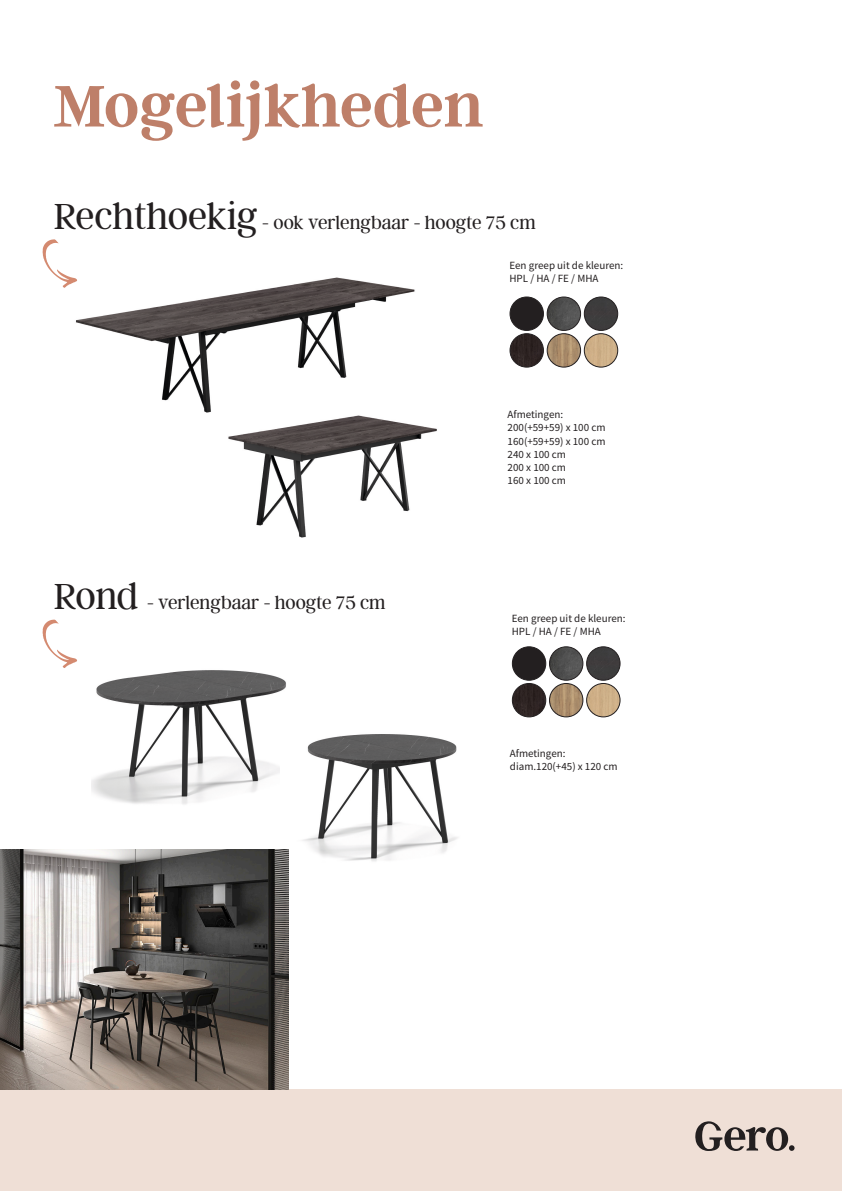
<style>
.page{position:relative;width:842px;height:1191px;background:#fff}
.page>*{position:absolute;margin:0;border:0;box-sizing:border-box;transform-origin:0 0}
.t1{font:600 65.4px "Argent CF";letter-spacing:-.005em;color:#be7f69}
.t2{font:300 20px "Argent CF";color:#231f20}
.t3{font:11px/13.2px "Source Sans Pro";color:#231f20}
.s1{font-size:40px}
</style>
<div class="page">
<img style="left:76px;top:277px;width:339px;height:136px">
<div style="left:0;top:1089px;width:842px;height:102px;background:#efdfd6"></div>
<svg style="left:695px;top:1121px;width:99px;height:30px"></svg>
<svg style="left:42px;top:239px;width:46px;height:63px"></svg>
<img style="left:547px;top:334px;width:34px;height:33px;border-radius:17px">
<div style="left:547px;top:334px;width:34px;height:33px;border:1px solid #231f20;border-radius:50%"></div>
<img style="left:510px;top:334px;width:33px;height:33px;border-radius:17px">
<div style="left:510px;top:334px;width:33px;height:33px;border:1px solid #231f20;border-radius:50%"></div>
<img style="left:547px;top:297px;width:34px;height:33px;border-radius:17px">
<div style="left:547px;top:297px;width:34px;height:33px;border:1px solid #231f20;border-radius:50%"></div>
<div style="left:510px;top:297px;width:33px;height:33px;background:#231f20;border-radius:50%"></div>
<div style="left:510px;top:297px;width:33px;height:33px;border:1px solid #231f20;border-radius:50%"></div>
<img style="left:584px;top:334px;width:34px;height:33px;border-radius:17px">
<div style="left:584px;top:334px;width:34px;height:33px;border:1px solid #231f20;border-radius:50%"></div>
<img style="left:584px;top:297px;width:34px;height:33px;border-radius:17px">
<div style="left:584px;top:297px;width:34px;height:33px;border:1px solid #231f20;border-radius:50%"></div>
<img style="left:91px;top:670px;width:195px;height:134px">
<svg style="left:42px;top:619px;width:35px;height:49px"></svg>
<img style="left:227px;top:387px;width:210px;height:151px">
<img style="left:281px;top:728px;width:177px;height:134px">
<img style="left:549px;top:683px;width:34px;height:34px;border-radius:17px">
<div style="left:549px;top:683px;width:34px;height:34px;border:1px solid #231f20;border-radius:50%"></div>
<img style="left:512px;top:683px;width:34px;height:34px;border-radius:17px">
<div style="left:512px;top:683px;width:34px;height:34px;border:1px solid #231f20;border-radius:50%"></div>
<img style="left:549px;top:647px;width:34px;height:33px;border-radius:17px">
<div style="left:549px;top:647px;width:34px;height:33px;border:1px solid #231f20;border-radius:50%"></div>
<div style="left:512px;top:647px;width:34px;height:33px;background:#231f20;border-radius:50%"></div>
<div style="left:512px;top:647px;width:34px;height:33px;border:1px solid #231f20;border-radius:50%"></div>
<img style="left:587px;top:683px;width:33px;height:34px;border-radius:17px">
<div style="left:587px;top:683px;width:33px;height:34px;border:1px solid #231f20;border-radius:50%"></div>
<img style="left:587px;top:647px;width:33px;height:33px;border-radius:17px">
<div style="left:587px;top:647px;width:33px;height:33px;border:1px solid #231f20;border-radius:50%"></div>
<img style="left:0;top:849px;width:289px;height:240px">
<p class="t1" style="left:53px;top:68px;width:432px">Mogelijkheden</p>
<p class="t2" style="left:54px;top:211px;width:483px"><span class="s1">Rechthoekig</span> - ook verlengbaar - hoogte 75 cm</p>
<p class="t3" style="left:509px;top:259px;width:115px">Een greep uit de kleuren:<br>HPL / HA / FE / MHA</p>
<p class="t2" style="left:54px;top:591px;width:333px"><span class="s1">Rond</span> - verlengbaar - hoogte 75 cm</p>
<p class="t3" style="left:508px;top:408px;width:57px">Afmetingen:</p>
<p class="t3" style="left:508px;top:421px;width:99px">200(+59+59) x 100 cm<br>160(+59+59) x 100 cm</p>
<p class="t3" style="left:508px;top:447px;width:60px;text-align:justify">240 x 100 cm 200 x 100 cm 160 x 100 cm</p>
<p class="t3" style="left:512px;top:612px;width:115px">Een greep uit de kleuren:<br>HPL / HA / FE / MHA</p>
<p class="t3" style="left:510px;top:746px;width:57px">Afmetingen:</p>
<p class="t3" style="left:510px;top:760px;width:109px">diam.120(+45) x 120 cm</p>
</div>
